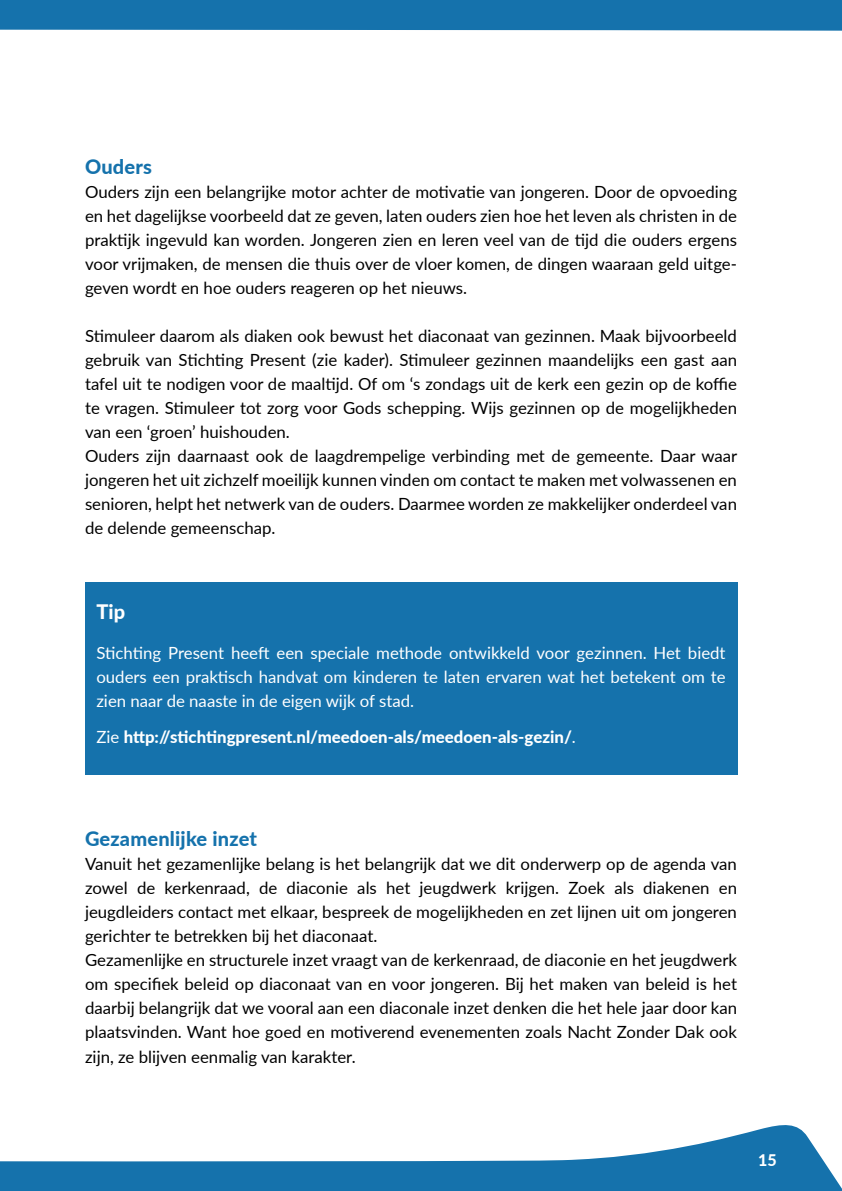
<style>
.page{position:relative;width:842px;height:1191px;background:#fff}
.page>*{position:absolute;margin:0;border:0;box-sizing:border-box;transform-origin:0 0}
.t1{font:800 20px "Lato";letter-spacing:.01em;color:#1572ac}
.t2{font:800 20px "Lato";color:#fff}
.t3{font:16.8px/24px "Lato";color:#000}
.t4{font:16.8px/24px "Lato";color:#fff;text-align:justify}
.t5{font:800 16.8px "Lato";color:#fff}
.t6{font:800 16px "Lato";color:#fff}
.s1{font-weight:400}
</style>
<div class="page">
<div style="left:85px;top:582px;width:652px;height:192px;background:#1572ac"></div>
<svg style="left:0;top:1125px;width:842px;height:66px;fill:#1572ac"></svg>
<div style="left:0;top:0;width:842px;height:31px;background:#1572ac"></div>
<p class="t1" style="left:85px;top:152px;width:68px">Ouders</p>
<p class="t3" style="left:85px;top:179px;width:653px">Ouders zijn een belangrijke motor achter de motivatie van jongeren. Door de opvoeding en het dagelijkse voorbeeld dat ze geven, laten ouders zien hoe het leven als christen in de praktijk ingevuld kan worden. Jongeren zien en leren veel van de tijd die ouders ergens voor vrijmaken, de mensen die thuis over de vloer komen, de dingen waaraan geld uitge&shy;geven wordt en hoe ouders reageren op het nieuws.</p>
<p class="t3" style="left:85px;top:323px;width:654px">Stimuleer daarom als diaken ook bewust het diaconaat van gezinnen. Maak bijvoorbeeld gebruik van Stichting Present (zie kader). Stimuleer gezinnen maandelijks een gast aan tafel uit te nodigen voor de maaltijd. Of om ‘s zondags uit de kerk een gezin op de koffie te vragen. Stimuleer tot zorg voor Gods schepping. Wijs gezinnen op de mogelijkheden van een ‘groen’ huishouden.<br>Ouders zijn daarnaast ook de laagdrempelige verbinding met de gemeente. Daar waar jongeren het uit zichzelf moeilijk kunnen vinden om contact te maken met volwassenen en senioren, helpt het netwerk van de ouders. Daarmee worden ze makkelijker onderdeel van de delende gemeenschap.</p>
<p class="t2" style="left:96px;top:596px;width:30px">Tip</p>
<p class="t4" style="left:96px;top:640px;width:631px">Stichting Present heeft een speciale methode ontwikkeld voor gezinnen. Het biedt ouders een praktisch handvat om kinderen te laten ervaren wat het betekent om te zien naar de naaste in de eigen wijk of stad.</p>
<p class="t5" style="left:96px;top:724px;width:481px"><span class="s1">Zie</span> http://stichtingpresent.nl/meedoen-als/meedoen-als-gezin/<span class="s1">.</span></p>
<p class="t1" style="left:85px;top:824px;width:174px">Gezamenlijke inzet</p>
<p class="t3" style="left:85px;top:851px;width:653px">Vanuit het gezamenlijke belang is het belangrijk dat we dit onderwerp op de agenda van zowel de kerkenraad, de diaconie als het jeugdwerk krijgen. Zoek als diakenen en jeugdleiders contact met elkaar, bespreek de mogelijkheden en zet lijnen uit om jongeren gerichter te betrekken bij het diaconaat.<br>Gezamenlijke en structurele inzet vraagt van de kerkenraad, de diaconie en het jeugdwerk om specifiek beleid op diaconaat van en voor jongeren. Bij het maken van beleid is het daarbij belangrijk dat we vooral aan een diaconale inzet denken die het hele jaar door kan plaatsvinden. Want hoe goed en motiverend evenementen zoals Nacht Zonder Dak ook zijn, ze blijven eenmalig van karakter.</p>
<p class="t6" style="left:758px;top:1148px;width:20px">15</p>
</div>
